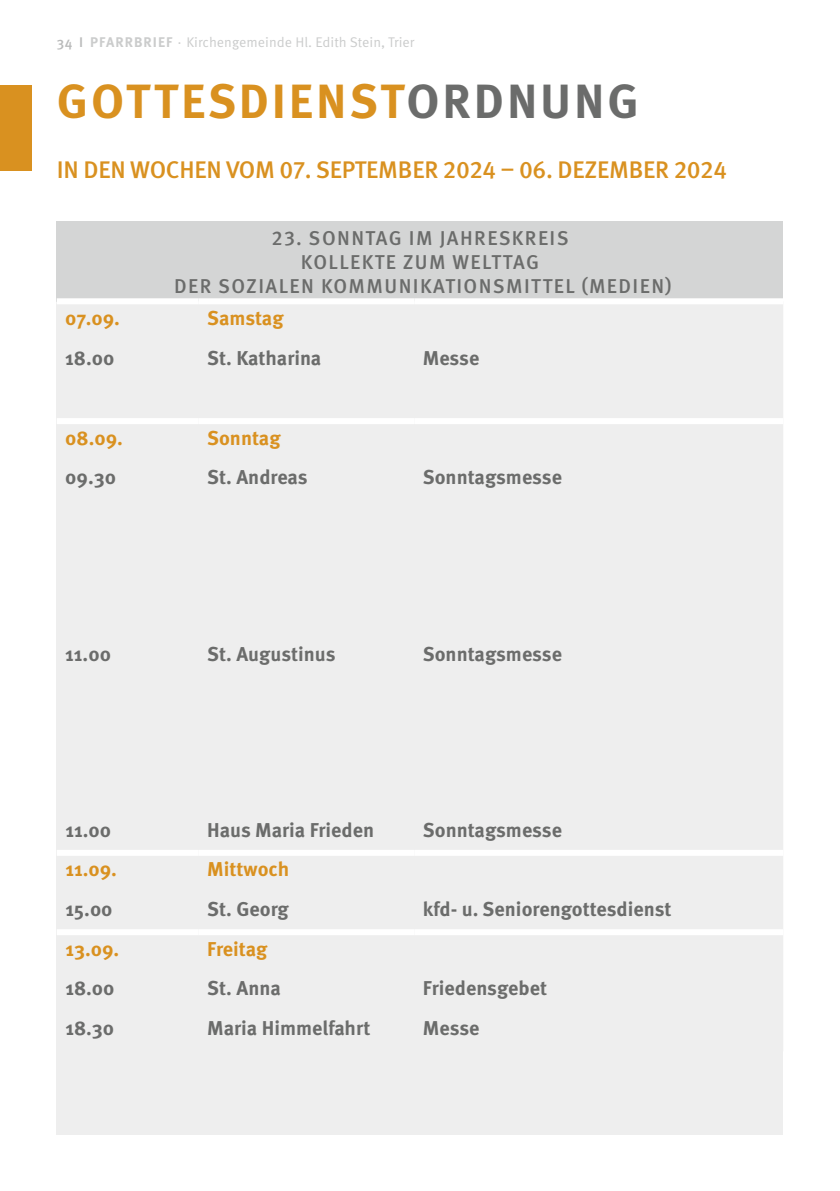
<style>
.page{position:relative;width:840px;height:1191px;background:#fff}
.page>*{position:absolute;margin:0;border:0;box-sizing:border-box;transform-origin:0 0}
.t1{font:700 48px "Meta Pro";letter-spacing:.06em;color:#d99120}
.t2{font:500 24px "Meta Pro";letter-spacing:-.01em;color:#d99120}
.t3{font:700 20px "Meta Pro";color:#6b6c6b}
.t4{font:500 20px/24px "Meta Pro";letter-spacing:.07em;color:#6b6c6b;text-align:center}
.t5{font:700 20px "Meta Pro";color:#d99120}
.t6{font:14px "Meta Pro Norm";color:#cbcccc}
.s1{font-family:"Meta Pro";font-weight:500;color:#b9baba}
.s2{font-family:"Meta Pro";font-weight:700}
.s3{color:#6b6c6b}
</style>
<div class="page">
<div style="left:57px;top:221px;width:725px;height:913px;background:#eee"></div>
<div style="left:0;top:85px;width:31px;height:86px;background:#d99120"></div>
<div style="left:57px;top:221px;width:725px;height:80px;background:#d4d5d5"></div>
<div style="left:57px;top:298px;width:141px;height:6px;background:#fff"></div>
<div style="left:198px;top:298px;width:216px;height:6px;background:#fff"></div>
<div style="left:414px;top:298px;width:368px;height:6px;background:#fff"></div>
<div style="left:57px;top:850px;width:141px;height:6px;background:#fff"></div>
<div style="left:198px;top:850px;width:216px;height:6px;background:#fff"></div>
<div style="left:414px;top:850px;width:368px;height:6px;background:#fff"></div>
<div style="left:57px;top:929px;width:141px;height:6px;background:#fff"></div>
<div style="left:198px;top:929px;width:216px;height:6px;background:#fff"></div>
<div style="left:414px;top:929px;width:368px;height:6px;background:#fff"></div>
<div style="left:57px;top:418px;width:141px;height:6px;background:#fff"></div>
<div style="left:198px;top:418px;width:216px;height:6px;background:#fff"></div>
<div style="left:414px;top:418px;width:368px;height:6px;background:#fff"></div>
<p class="t6" style="left:57px;top:31px;width:359px"><span class="s1">34 I</span> <span class="s2">PFARRBRIEF</span> · Kirchengemeinde Hl. Edith Stein, Trier</p>
<h1 class="t1" style="left:57px;top:64px;width:583px">GOTTESDIENST<span class="s3">ORDNUNG</span></h1>
<p class="t2" style="left:57px;top:151px;width:671px">IN DEN WOCHEN VOM 07. SEPTEMBER 2024 – 06. DEZEMBER 2024</p>
<p class="t4" style="left:174px;top:224px;width:499px">23. SONNTAG IM JAHRESKREIS<br>KOLLEKTE ZUM WELTTAG<br>DER SOZIALEN KOMMUNIKATIONSMITTEL (MEDIEN)</p>
<p class="t5" style="left:65px;top:302px;width:56px">07.09.</p>
<p class="t5" style="left:207px;top:302px;width:78px">Samstag</p>
<p class="t3" style="left:65px;top:342px;width:51px">18.00</p>
<p class="t3" style="left:207px;top:342px;width:116px">St. Katharina</p>
<p class="t3" style="left:422px;top:342px;width:58px">Messe</p>
<p class="t5" style="left:65px;top:422px;width:59px">08.09.</p>
<p class="t5" style="left:207px;top:422px;width:75px">Sonntag</p>
<p class="t3" style="left:65px;top:462px;width:52px">09.30</p>
<p class="t3" style="left:207px;top:462px;width:102px">St. Andreas</p>
<p class="t3" style="left:422px;top:462px;width:140px">Sonntagsmesse</p>
<p class="t3" style="left:65px;top:638px;width:47px">11.00</p>
<p class="t3" style="left:207px;top:638px;width:130px">St. Augustinus</p>
<p class="t3" style="left:422px;top:638px;width:140px">Sonntagsmesse</p>
<p class="t3" style="left:65px;top:814px;width:47px">11.00</p>
<p class="t3" style="left:207px;top:814px;width:168px">Haus Maria Frieden</p>
<p class="t3" style="left:422px;top:814px;width:140px">Sonntagsmesse</p>
<p class="t5" style="left:65px;top:853px;width:53px">11.09.</p>
<p class="t5" style="left:207px;top:853px;width:83px">Mittwoch</p>
<p class="t3" style="left:65px;top:893px;width:49px">15.00</p>
<p class="t3" style="left:207px;top:893px;width:83px">St. Georg</p>
<p class="t3" style="left:422px;top:893px;width:250px">kfd- u. Seniorengottesdienst</p>
<p class="t5" style="left:65px;top:933px;width:55px">13.09.</p>
<p class="t5" style="left:207px;top:933px;width:62px">Freitag</p>
<p class="t3" style="left:65px;top:973px;width:51px">18.00</p>
<p class="t3" style="left:207px;top:973px;width:75px">St. Anna</p>
<p class="t3" style="left:422px;top:973px;width:126px">Friedensgebet</p>
<p class="t3" style="left:65px;top:1012px;width:50px">18.30</p>
<p class="t3" style="left:207px;top:1012px;width:165px">Maria Himmelfahrt</p>
<p class="t3" style="left:423px;top:1012px;width:58px">Messe</p>
</div>
